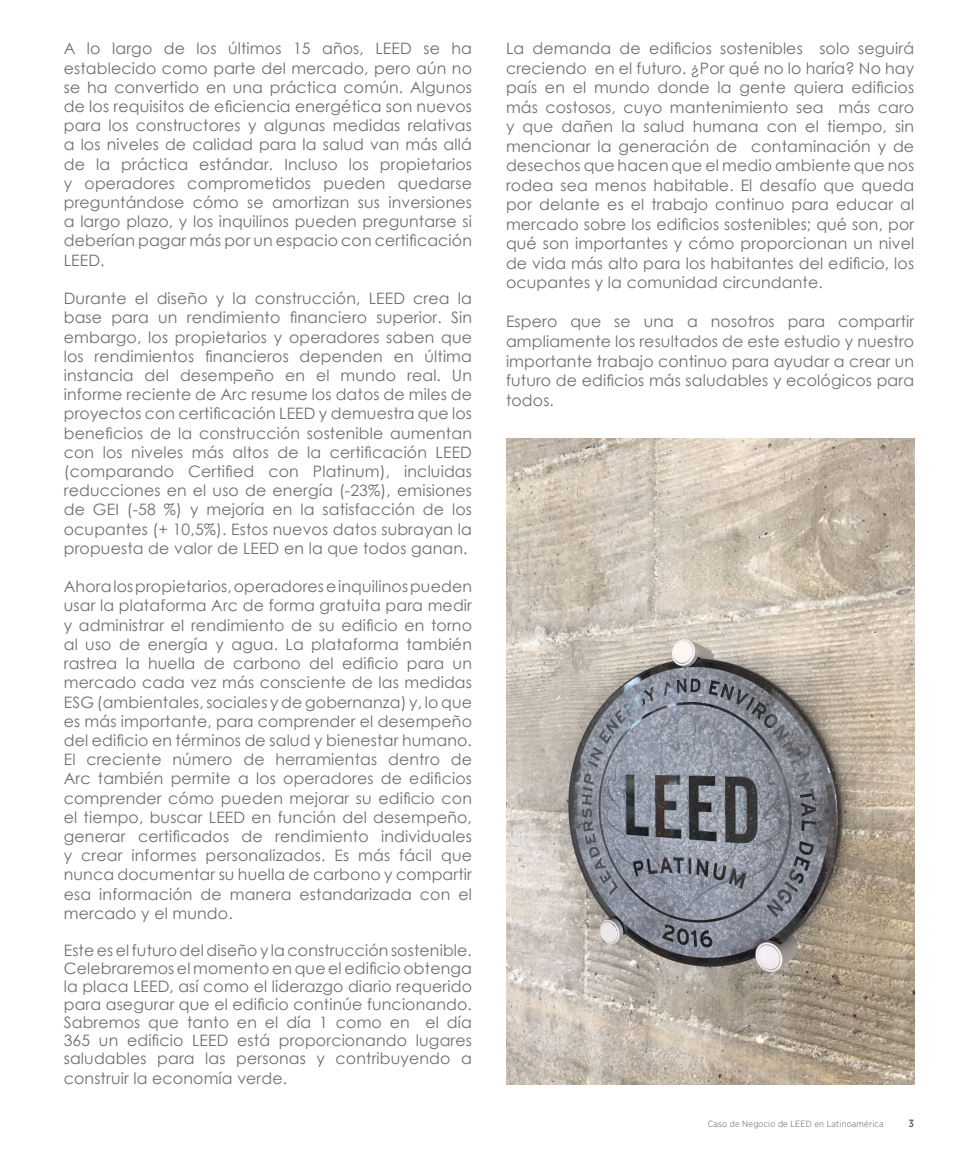
<style>
.page{position:relative;width:978px;height:1170px;background:#fff}
.page>*{position:absolute;margin:0;border:0;box-sizing:border-box;transform-origin:0 0}
.t1{font:15.75px/19.2px "Century Gothic";letter-spacing:.01em;color:#6d6e71;text-align:justify}
.t2{font:500 10.5px "Gotham Narrow";color:#58595b}
.t3{font:300 9px "Gotham Narrow";letter-spacing:.025em;color:#58595b}
</style>
<div class="page">
<img style="left:506px;top:438px;width:408px;height:646px">
<p class="t1" style="left:64px;top:39px;width:410px">A lo largo de los últimos 15 años, LEED se ha establecido como parte del mercado, pero aún no se ha convertido en una práctica común. Algunos de los requisitos de eficiencia energética son nuevos para los constructores y algunas medidas relativas a los niveles de calidad para la salud van más allá de la práctica estándar. Incluso los propietarios y operadores comprometidos pueden quedarse preguntándose cómo se amortizan sus inversiones a largo plazo, y los inquilinos pueden preguntarse si deberían pagar más por un espacio con certificación LEED.</p>
<p class="t1" style="left:64px;top:288px;width:410px">Durante el diseño y la construcción, LEED crea la base para un rendimiento financiero superior. Sin embargo, los propietarios y operadores saben que los rendimientos financieros dependen en última instancia del desempeño en el mundo real. Un informe reciente de Arc resume los datos de miles de proyectos con certificación LEED y demuestra que los beneficios de la construcción sostenible aumentan con los niveles más altos de la certificación LEED (comparando Certified con Platinum), incluidas reducciones en el uso de energía (-23%), emisiones de GEI (-58 %) y mejoría en la satisfacción de los ocupantes (+ 10,5%). Estos nuevos datos subrayan la propuesta de valor de LEED en la que todos ganan.</p>
<p class="t1" style="left:64px;top:576px;width:410px">Ahora los propietarios, operadores e inquilinos pueden usar la plataforma Arc de forma gratuita para medir y administrar el rendimiento de su edificio en torno al uso de energía y agua. La plataforma también rastrea la huella de carbono del edificio para un mercado cada vez más consciente de las medidas ESG (ambientales, sociales y de gobernanza) y, lo que es más importante, para comprender el desempeño del edificio en términos de salud y bienestar humano.<br>El creciente número de herramientas dentro de Arc también permite a los operadores de edificios comprender cómo pueden mejorar su edificio con el tiempo, buscar LEED en función del desempeño, generar certificados de rendimiento individuales y crear informes personalizados. Es más fácil que nunca documentar su huella de carbono y compartir esa información de manera estandarizada con el mercado y el mundo.</p>
<p class="t1" style="left:64px;top:941px;width:410px;line-height:18px">Este es el futuro del diseño y la construcción sostenible.<br>Celebraremos el momento en que el edificio obtenga la placa LEED, así como el liderazgo diario requerido para asegurar que el edificio continúe funcionando.<br>Sabremos que tanto en el día 1 como en el día 365 un edificio LEED está proporcionando lugares saludables para las personas y contribuyendo a</p>
<p class="t1" style="left:64px;top:1067px;width:225px">construir la economía verde.</p>
<p class="t1" style="left:506px;top:39px;width:410px">La demanda de edificios sostenibles solo seguirá creciendo en el futuro. ¿Por qué no lo haría? No hay país en el mundo donde la gente quiera edificios más costosos, cuyo mantenimiento sea más caro y que dañen la salud humana con el tiempo, sin mencionar la generación de contaminación y de desechos que hacen que el medio ambiente que nos rodea sea menos habitable. El desafío que queda por delante es el trabajo continuo para educar al mercado sobre los edificios sostenibles; qué son, por qué son importantes y cómo proporcionan un nivel de vida más alto para los habitantes del edificio, los ocupantes y la comunidad circundante.</p>
<p class="t1" style="left:506px;top:312px;width:410px">Espero que se una a nosotros para compartir ampliamente los resultados de este estudio y nuestro importante trabajo continuo para ayudar a crear un futuro de edificios más saludables y ecológicos para todos.</p>
<p class="t3" style="left:708px;top:1118px;width:177px">Caso de Negocio de LEED en Latinoamérica</p>
<p class="t2" style="left:909px;top:1116px;width:7px">3</p>
</div>
